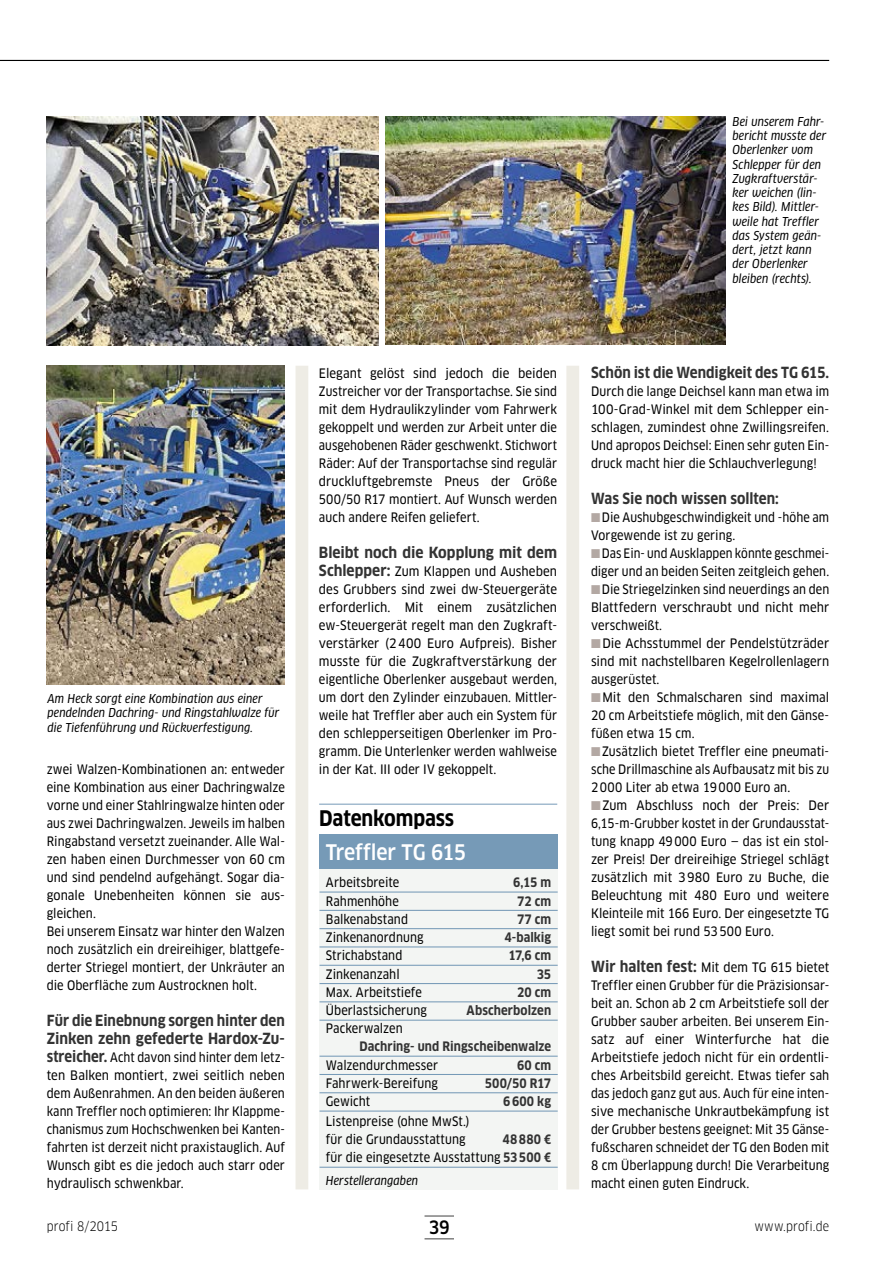
<style>
.page{position:relative;width:893px;height:1263px;background:#fff}
.page>*{position:absolute;margin:0;border:0;box-sizing:border-box;transform-origin:0 0}
.t1{font:500 condensed 21px "Clan OT";letter-spacing:-.01em;color:#fff}
.t2{font:700 condensed 21px "Clan OT";letter-spacing:-.01em;color:#000}
.t3{font:500 condensed 18px "Clan OT";color:#000}
.t4{font:700 condensed 15px/18px "Clan OT";color:#333}
.t5{font:12.75px/18px "Clan OT Narrow News";letter-spacing:.005em;color:#000;text-align:justify}
.t6{font:12.75px/18px "Clan OT Narrow News";letter-spacing:.005em;color:#000;text-align:justify;scale:.95 1}
.t7{font:12.75px/18px "Clan OT Narrow News";letter-spacing:.005em;color:#000;scale:.96 1}
.t8{font:700 condensed 12.75px "Clan OT";letter-spacing:.005em;color:#333}
.t9{font:12.75px/18px "Clan OT Narrow News";letter-spacing:.005em;color:#000;scale:.94 1}
.t10{font:condensed 12.75px "Clan OT";letter-spacing:.005em;color:#000}
.t11{font:italic 12px/14.2px "Clan OT Narr News";letter-spacing:.01em;color:#000;scale:.95 1}
.s1{font-family:"Clan OT";font-weight:700;font-stretch:condensed;font-size:15px;color:#333}
.s2{font-family:"Clan OT";font-weight:700;font-stretch:condensed;color:#333}
.s3{color:#b3a8a3}
</style>
<div class="page">
<svg style="left:296px;top:366px;width:283px;height:823px"></svg>
<img style="left:47px;top:366px;width:238px;height:319px">
<img style="left:47px;top:116px;width:331px;height:229px">
<img style="left:386px;top:116px;width:340px;height:228px">
<hr style="left:319px;top:804px;width:238px;height:1px;background:#769ab7">
<div style="left:320px;top:869px;width:238px;height:320px;background:#f3f5f3"></div>
<hr style="left:320px;top:891px;width:238px;height:1px;background:#769ab7">
<hr style="left:320px;top:910px;width:238px;height:1px;background:#769ab7">
<hr style="left:320px;top:928px;width:238px;height:1px;background:#769ab7">
<hr style="left:320px;top:946px;width:238px;height:1px;background:#769ab7">
<hr style="left:320px;top:965px;width:238px;height:1px;background:#769ab7">
<hr style="left:320px;top:983px;width:238px;height:1px;background:#769ab7">
<hr style="left:320px;top:1001px;width:238px;height:1px;background:#769ab7">
<hr style="left:320px;top:1020px;width:238px;height:1px;background:#769ab7">
<hr style="left:320px;top:1056px;width:238px;height:1px;background:#769ab7">
<hr style="left:320px;top:1074px;width:238px;height:1px;background:#769ab7">
<hr style="left:320px;top:1092px;width:238px;height:1px;background:#769ab7">
<hr style="left:320px;top:1110px;width:238px;height:1px;background:#769ab7">
<hr style="left:320px;top:1167px;width:238px;height:1px;background:#769ab7">
<div style="left:320px;top:835px;width:238px;height:34px;background:#769ab7"></div>
<hr style="left:424px;top:1215px;width:30px;height:2px;background:#808080">
<hr style="left:424px;top:1238px;width:30px;height:1px;background:#808080">
<hr style="left:0;top:60px;width:829px;height:1px;background:#000">
<p class="t11" style="left:47px;top:692px;width:246px">Am Heck sorgt eine Kombination aus einer pendelnden Dachring- und Ringstahlwalze für die Tiefenführung und Rückverfestigung.</p>
<p class="t5" style="left:47px;top:760px;width:240px;text-align:left">zwei Walzen-Kombinationen an: entweder eine Kombination aus einer Dachringwalze vorne und einer Stahlringwalze hinten oder aus zwei Dachringwalzen. Jeweils im halben Ringabstand versetzt zueinander. Alle Wal&shy;zen haben einen Durchmesser von 60 cm und sind pendelnd aufgehängt. Sogar dia&shy;gonale Unebenheiten können sie aus&shy;gleichen.<br>Bei unserem Einsatz war hinter den Walzen noch zusätzlich ein dreireihiger, blattgefe&shy;derter Striegel montiert, der Unkräuter an die Oberfläche zum Austrocknen holt.</p>
<p class="t4" style="left:47px;top:1012px;width:240px">Für die Einebnung sorgen hinter den<br>Zinken zehn gefederte Hardox-Zu-</p>
<p class="t6" style="left:47px;top:1048px;width:252px"><span class="s1">streicher.</span> Acht davon sind hinter dem letz&shy;ten Balken montiert, zwei seitlich neben dem Außenrahmen. An den beiden äußeren kann Treffler noch optimieren: Ihr Klappme&shy;chanismus zum Hochschwenken bei Kanten&shy;fahrten ist derzeit nicht praxistauglich. Auf Wunsch gibt es die jedoch auch starr oder hydraulisch schwenkbar.</p>
<p class="t5" style="left:319px;top:364px;width:240px">Elegant gelöst sind jedoch die beiden Zustreicher vor der Transportachse. Sie sind mit dem Hydraulikzylinder vom Fahrwerk gekoppelt und werden zur Arbeit unter die ausgehobenen Räder geschwenkt. Stichwort Räder: Auf der Transportachse sind regulär druckluftgebremste Pneus der Größe 500/50 R17 montiert. Auf Wunsch werden auch andere Reifen geliefert.</p>
<p class="t4" style="left:319px;top:544px;width:240px">Bleibt noch die Kopplung mit dem</p>
<p class="t5" style="left:319px;top:562px;width:240px"><span class="s1">Schlepper:</span> Zum Klappen und Ausheben des Grubbers sind zwei dw-Steuergeräte erforderlich. Mit einem zusätzlichen ew-Steuergerät regelt man den Zugkraft&shy;verstärker (2400 Euro Aufpreis). Bisher musste für die Zugkraftverstärkung der eigentliche Oberlenker ausgebaut werden, um dort den Zylinder einzubauen. Mittler&shy;weile hat Treffler aber auch ein System für den schlepperseitigen Oberlenker im Pro&shy;gramm. Die Unterlenker werden wahlweise in der Kat. III oder IV gekoppelt.</p>
<h1 class="t2" style="left:319px;top:806px;width:137px">Datenkompass</h1>
<h1 class="t1" style="left:326px;top:840px;width:142px">Treffler TG 615</h1>
<p class="t5" style="left:326px;top:874px;width:75px">Arbeitsbreite</p>
<p class="t8" style="left:513px;top:875px;width:40px">6,15 m</p>
<p class="t5" style="left:326px;top:892px;width:74px">Rahmenhöhe</p>
<p class="t8" style="left:517px;top:893px;width:35px">72 cm</p>
<p class="t5" style="left:326px;top:910px;width:84px">Balkenabstand</p>
<p class="t8" style="left:517px;top:912px;width:36px">77 cm</p>
<p class="t5" style="left:326px;top:928px;width:99px">Zinkenanordnung</p>
<p class="t8" style="left:504px;top:930px;width:48px">4-balkig</p>
<p class="t5" style="left:326px;top:947px;width:78px">Strichabstand</p>
<p class="t8" style="left:509px;top:948px;width:44px">17,6 cm</p>
<p class="t5" style="left:326px;top:965px;width:75px">Zinkenanzahl</p>
<p class="t8" style="left:537px;top:967px;width:16px">35</p>
<p class="t5" style="left:326px;top:983px;width:98px">Max. Arbeitstiefe</p>
<p class="t8" style="left:517px;top:985px;width:35px">20 cm</p>
<p class="t5" style="left:326px;top:1002px;width:102px">Überlastsicherung</p>
<p class="t8" style="left:467px;top:1003px;width:86px">Abscherbolzen</p>
<p class="t5" style="left:326px;top:1020px;width:78px">Packerwalzen</p>
<p class="t8" style="left:359px;top:1039px;width:193px">Dachring- und Ringscheibenwalze</p>
<p class="t5" style="left:326px;top:1056px;width:114px">Walzendurchmesser</p>
<p class="t8" style="left:517px;top:1058px;width:36px">60 cm</p>
<p class="t5" style="left:326px;top:1074px;width:113px">Fahrwerk-Bereifung</p>
<p class="t8" style="left:485px;top:1076px;width:68px">500/50 R17</p>
<p class="t5" style="left:326px;top:1093px;width:46px">Gewicht</p>
<p class="t8" style="left:503px;top:1094px;width:50px">6600 kg</p>
<p class="t5" style="left:326px;top:1113px;width:145px">Listenpreise (ohne MwSt.) für die Grundausstattung</p>
<p class="t8" style="left:503px;top:1132px;width:50px">48880 €</p>
<p class="t5" style="left:326px;top:1149px;width:227px">für die eingesetzte Ausstattung <span class="s2">53500 €</span></p>
<p class="t11" style="left:326px;top:1174px;width:99px">Herstellerangaben</p>
<p class="t11" style="left:732px;top:114px;width:100px">Bei unserem Fahr&shy;bericht musste der<br>Oberlenker vom<br>Schlepper für den<br>Zugkraftverstär&shy;ker weichen (lin&shy;kes Bild). Mittler&shy;weile hat Treffler das System geän&shy;dert, jetzt kann der Oberlenker bleiben (rechts).</p>
<p class="t4" style="left:591px;top:364px;width:240px">Schön ist die Wendigkeit des TG 615.</p>
<p class="t5" style="left:591px;top:382px;width:240px">Durch die lange Deichsel kann man etwa im 100-Grad-Winkel mit dem Schlepper ein&shy;schlagen, zumindest ohne Zwillingsreifen.<br>Und apropos Deichsel: Einen sehr guten Ein&shy;druck macht hier die Schlauchverlegung!</p>
<p class="t4" style="left:591px;top:490px;width:189px">Was Sie noch wissen sollten:</p>
<p class="t7" style="left:591px;top:508px;width:249px"><span class="s3">■</span>Die Aushubgeschwindigkeit und -höhe am<br>Vorgewende ist zu gering.</p>
<p class="t9" style="left:591px;top:544px;width:255px"><span class="s3">■</span>Das Ein- und Ausklappen könnte geschmei&shy;diger und an beiden Seiten zeitgleich gehen.</p>
<p class="t7" style="left:591px;top:580px;width:250px;text-align:justify"><span class="s3">■</span>Die Striegelzinken sind neuerdings an den Blattfedern verschraubt und nicht mehr verschweißt.</p>
<p class="t5" style="left:591px;top:634px;width:240px"><span class="s3">■</span>Die Achsstummel der Pendelstützräder sind mit nachstellbaren Kegelrollenlagern ausgerüstet.</p>
<p class="t5" style="left:591px;top:688px;width:240px"><span class="s3">■</span>Mit den Schmalscharen sind maximal 20 cm Arbeitstiefe möglich, mit den Gänse&shy;füßen etwa 15 cm.</p>
<p class="t5" style="left:591px;top:742px;width:240px"><span class="s3">■</span>Zusätzlich bietet Treffler eine pneumati&shy;sche Drillmaschine als Aufbausatz mit bis zu 2000 Liter ab etwa 19000 Euro an.</p>
<p class="t5" style="left:591px;top:796px;width:240px"><span class="s3">■</span>Zum Abschluss noch der Preis: Der 6,15-m-Grubber kostet in der Grundausstat&shy;tung knapp 49000 Euro — das ist ein stol&shy;zer Preis! Der dreireihige Striegel schlägt zusätzlich mit 3980 Euro zu Buche, die Beleuchtung mit 480 Euro und weitere Kleinteile mit 166 Euro. Der eingesetzte TG liegt somit bei rund 53500 Euro.</p>
<p class="t5" style="left:591px;top:958px;width:240px"><span class="s1">Wir halten fest:</span> Mit dem TG 615 bietet Treffler einen Grubber für die Präzisionsar&shy;beit an. Schon ab 2 cm Arbeitstiefe soll der Grubber sauber arbeiten. Bei unserem Ein&shy;satz auf einer Winterfurche hat die Arbeitstiefe jedoch nicht für ein ordentli&shy;ches Arbeitsbild gereicht. Etwas tiefer sah das jedoch ganz gut aus. Auch für eine inten&shy;sive mechanische Unkrautbekämpfung ist der Grubber bestens geeignet: Mit 35 Gänse&shy;fußscharen schneidet der TG den Boden mit 8 cm Überlappung durch! Die Verarbeitung macht einen guten Eindruck.</p>
<p class="t10" style="left:47px;top:1218px;width:73px">profi 8/2015</p>
<h2 class="t3" style="left:429px;top:1217px;width:22px">39</h2>
<p class="t10" style="left:754px;top:1218px;width:76px">www.profi.de</p>
</div>
